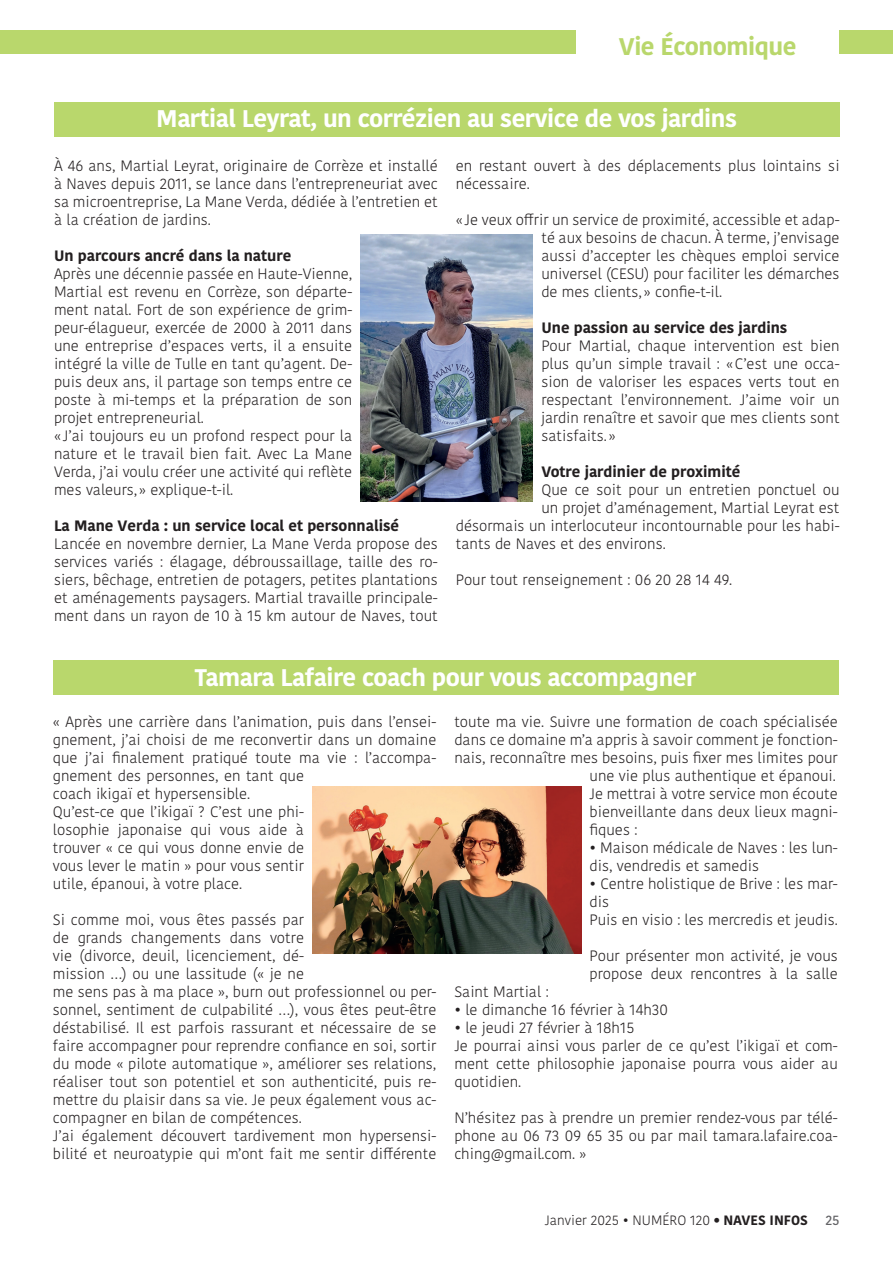
<style>
.page{position:relative;width:893px;height:1263px;background:#fff}
.page>*{position:absolute;margin:0;border:0;box-sizing:border-box;transform-origin:0 0}
.t1{font:700 24px "Kohinoor Bangla";letter-spacing:-.02em;color:#fff}
.t2{font:700 24px "Kohinoor Bangla";letter-spacing:-.02em;color:#b9d76c}
.t3{font:300 15px/18px "Kohinoor Bangla";color:#231f20;text-align:justify}
.t4{font:700 15px "Kohinoor Bangla";color:#231f20}
.t5{font:300 13.5px "Kohinoor Bangla";color:#231f20}
.t6{font:500 13.5px "Kohinoor Bangla";color:#636366}
.s1{font-family:"DIN Alternate";font-weight:700}
.s2{font-weight:700}
</style>
<div class="page">
<div style="left:0;top:30px;width:893px;height:24px;background:#b9d76c"></div>
<div style="left:576px;top:20px;width:263px;height:44px;background:#fff"></div>
<div style="left:53px;top:660px;width:785px;height:34px;background:#b9d76c"></div>
<div style="left:54px;top:102px;width:785px;height:34px;background:#b9d76c"></div>
<img style="left:361px;top:235px;width:172px;height:267px">
<img style="left:313px;top:786px;width:268px;height:168px">
<p class="t2" style="left:619px;top:25px;width:179px">Vie Économique</p>
<p class="t1" style="left:156px;top:98px;width:582px">Martial Leyrat, un corrézien au service de vos jardins</p>
<p class="t3" style="left:54px;top:157px;width:385px">À 46 ans, Martial Leyrat, originaire de Corrèze et installé à Naves depuis 2011, se lance dans l’entrepreneuriat avec sa microentreprise, La Mane Verda, dédiée à l’entretien et à la création de jardins.</p>
<p class="t4" style="left:54px;top:243px;width:239px">Un parcours ancré dans la nature</p>
<p class="t3" style="left:54px;top:265px;width:300px">Après une décennie passée en Haute-Vienne, Martial est revenu en Corrèze, son départe&shy;ment natal. Fort de son expérience de grim&shy;peur-élagueur, exercée de 2000 à 2011 dans une entreprise d’espaces verts, il a ensuite intégré la ville de Tulle en tant qu’agent. De&shy;puis deux ans, il partage son temps entre ce poste à mi-temps et la préparation de son projet entrepreneurial.</p>
<p class="t3" style="left:54px;top:427px;width:300px">« J’ai toujours eu un profond respect pour la nature et le travail bien fait. Avec La Mane Verda, j’ai voulu créer une activité qui reflète mes valeurs, » explique-t-il.</p>
<p class="t4" style="left:54px;top:513px;width:347px">La Mane Verda : un service local et personnalisé</p>
<p class="t3" style="left:54px;top:535px;width:385px">Lancée en novembre dernier, La Mane Verda propose des services variés : élagage, débroussaillage, taille des ro&shy;siers, bêchage, entretien de potagers, petites plantations et aménagements paysagers. Martial travaille principale&shy;ment dans un rayon de 10 à 15 km autour de Naves, tout</p>
<p class="t3" style="left:456px;top:157px;width:385px">en restant ouvert à des déplacements plus lointains si nécessaire.</p>
<p class="t3" style="left:541px;top:211px;width:300px;text-indent:-86px">« Je veux offrir un service de proximité, accessible et adap&shy;té aux besoins de chacun. À terme, j’envisage aussi d’accepter les chèques emploi service universel (CESU) pour faciliter les démarches de mes clients, » confie-t-il.</p>
<p class="t4" style="left:541px;top:315px;width:247px">Une passion au service des jardins</p>
<p class="t3" style="left:541px;top:337px;width:300px">Pour Martial, chaque intervention est bien plus qu’un simple travail : «C’est une occa&shy;sion de valoriser les espaces verts tout en respectant l’environnement. J’aime voir un jardin renaître et savoir que mes clients sont satisfaits. »</p>
<p class="t4" style="left:541px;top:459px;width:201px">Votre jardinier de proximité</p>
<p class="t3" style="left:541px;top:481px;width:300px">Que ce soit pour un entretien ponctuel ou</p>
<p class="t3" style="left:541px;top:499px;width:300px">un projet d’aménagement, Martial Leyrat est</p>
<p class="t3" style="left:456px;top:517px;width:385px">désormais un interlocuteur incontournable pour les habi-</p>
<p class="t3" style="left:456px;top:535px;width:211px">tants de Naves et des environs.</p>
<p class="t3" style="left:456px;top:571px;width:278px">Pour tout renseignement : 06 20 28 14 49.</p>
<p class="t1" style="left:195px;top:656px;width:503px">Tamara Lafaire coach pour vous accompagner</p>
<p class="t3" style="left:53px;top:713px;width:385px;text-align:left">« Après une carrière dans l’animation, puis dans l’ensei&shy;gnement, j’ai choisi de me reconvertir dans un domaine que j’ai finalement pratiqué toute ma vie : l’accompa&shy;gnement des personnes, en tant que<br>coach ikigaï et hypersensible.</p>
<p class="t3" style="left:53px;top:803px;width:253px">Qu’est-ce que l’ikigaï ? C’est une phi&shy;losophie japonaise qui vous aide à trouver « ce qui vous donne envie de vous lever le matin » pour vous sentir utile, épanoui, à votre place.</p>
<p class="t3" style="left:53px;top:911px;width:385px;text-align:left">Si comme moi, vous êtes passés par<br>de grands changements dans votre<br>vie (divorce, deuil, licenciement, dé-<br>mission …) ou une lassitude (« je ne<br>me sens pas à ma place », burn out professionnel ou per&shy;sonnel, sentiment de culpabilité …), vous êtes peut-être déstabilisé. Il est parfois rassurant et nécessaire de se faire accompagner pour reprendre confiance en soi, sortir du mode « pilote automatique », améliorer ses relations, réaliser tout son potentiel et son authenticité, puis re&shy;mettre du plaisir dans sa vie. Je peux également vous ac&shy;compagner en bilan de compétences.</p>
<p class="t3" style="left:53px;top:1127px;width:385px">J’ai également découvert tardivement mon hypersensi&shy;bilité et neuroatypie qui m’ont fait me sentir différente</p>
<p class="t3" style="left:454px;top:713px;width:385px;text-align:right">toute ma vie. Suivre une formation de coach spécialisée dans ce domaine m’a appris à savoir comment je fonction&shy;nais, reconnaître mes besoins, puis fixer mes limites pour une vie plus authentique et épanoui.</p>
<p class="t3" style="left:590px;top:785px;width:250px">Je mettrai à votre service mon écoute bienveillante dans deux lieux magni&shy;fiques :</p>
<p class="t3" style="left:590px;top:839px;width:250px">• Maison médicale de Naves : les lun&shy;dis, vendredis et samedis</p>
<p class="t3" style="left:590px;top:875px;width:250px">• Centre holistique de Brive : les mar&shy;dis</p>
<p class="t3" style="left:590px;top:911px;width:250px">Puis en visio : les mercredis et jeudis.</p>
<p class="t3" style="left:590px;top:947px;width:250px">Pour présenter mon activité, je vous propose deux rencontres à la salle</p>
<p class="t3" style="left:454px;top:983px;width:96px">Saint Martial :</p>
<p class="t3" style="left:454px;top:1001px;width:215px">• le dimanche 16 février à 14h30</p>
<p class="t3" style="left:454px;top:1019px;width:181px">• le jeudi 27 février à 18h15</p>
<p class="t3" style="left:454px;top:1037px;width:385px">Je pourrai ainsi vous parler de ce qu’est l’ikigaï et com&shy;ment cette philosophie japonaise pourra vous aider au quotidien.</p>
<p class="t3" style="left:454px;top:1109px;width:385px">N’hésitez pas à prendre un premier rendez-vous par télé&shy;phone au 06 73 09 65 35 ou par mail tamara.lafaire.coa&shy;ching@gmail.com. »</p>
<p class="t5" style="left:545px;top:1210px;width:265px">Janvier 2025 • NUMÉRO 120 <span class="s1">•</span> <span class="s2">NAVES INFOS</span></p>
<p class="t6" style="left:825px;top:1209px;width:16px">25</p>
</div>
